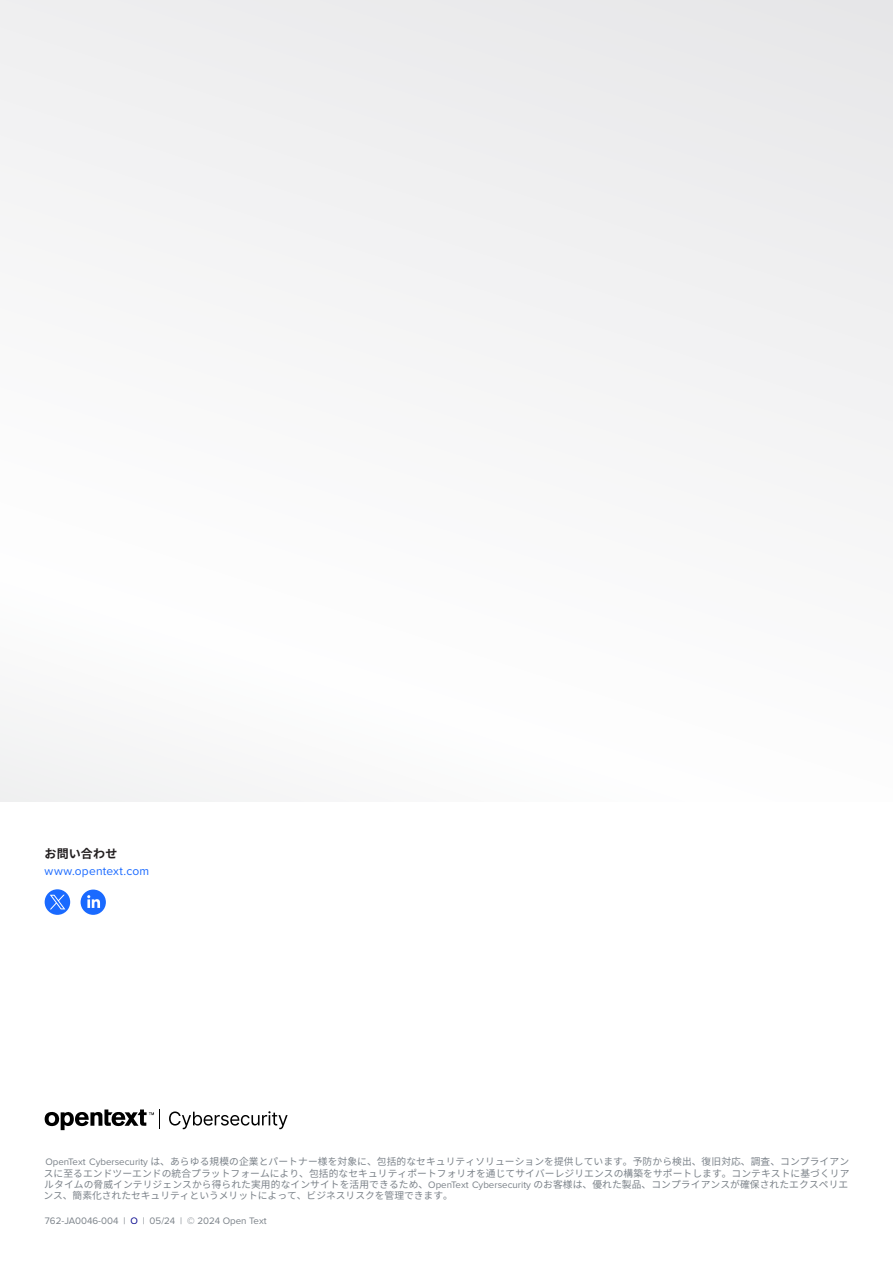
<style>
.page{position:relative;width:893px;height:1263px;background:#fff}
.page>*{position:absolute;margin:0;border:0;box-sizing:border-box;transform-origin:0 0}
.t1{font:12px "Proxima Nova";letter-spacing:.015em;color:#1a6aff}
.t2{font:700 12px "Source Han Sans JP";letter-spacing:.015em;color:#231f20}
.t3{font:9.75px/11.4px "Source Han Sans JP";letter-spacing:.01em;color:#7b8289}
.t4{font:9.75px "Proxima Nova";color:#7b8289}
.s1{font-family:"Proxima Nova"}
.s2{color:#00008b}
</style>
<div class="page">
<div style="left:0;top:0;width:893px;height:802px;background:#f6f6f6"></div>
<div style="left:81px;top:889px;width:25px;height:26px;background:#1a6aff;border-radius:13px"></div>
<svg style="left:87px;top:895px;width:13px;height:13px"></svg>
<div style="left:45px;top:889px;width:25px;height:26px;background:#1a6aff;border-radius:50%"></div>
<svg style="left:50px;top:895px;width:15px;height:14px"></svg>
<svg style="left:45px;top:1109px;width:109px;height:21px"></svg>
<svg style="left:169px;top:1111px;width:119px;height:18px"></svg>
<p class="t2" style="left:45px;top:847px;width:74px">お問い合わせ</p>
<p class="t1" style="left:45px;top:865px;width:106px">www.opentext.com</p>
<p class="t3" style="left:43px;top:1156px;width:808px"><span class="s1">OpenText Cybersecurity</span> は、あらゆる規模の企業とパートナー様を対象に、包括的なセキュリティソリューションを提供しています。予防から検出、復旧対応、調査、コンプライアンスに至るエンドツーエンドの統合プラットフォームにより、包括的なセキュリティポートフォリオを通じてサイバーレジリエンスの構築をサポートします。コンテキストに基づくリアルタイムの脅威インテリジェンスから得られた実用的なインサイトを活用できるため、<span class="s1">OpenText Cybersecurity</span> のお客様は、優れた製品、コンプライアンスが確保されたエクスペリエンス、簡素化されたセキュリティというメリットによって、ビジネスリスクを管理できます。</p>
<p class="t4" style="left:45px;top:1216px;width:223px">762-JA0046-004 | <span class="s2">O</span> | 05/24 | © 2024 Open Text</p>
</div>
